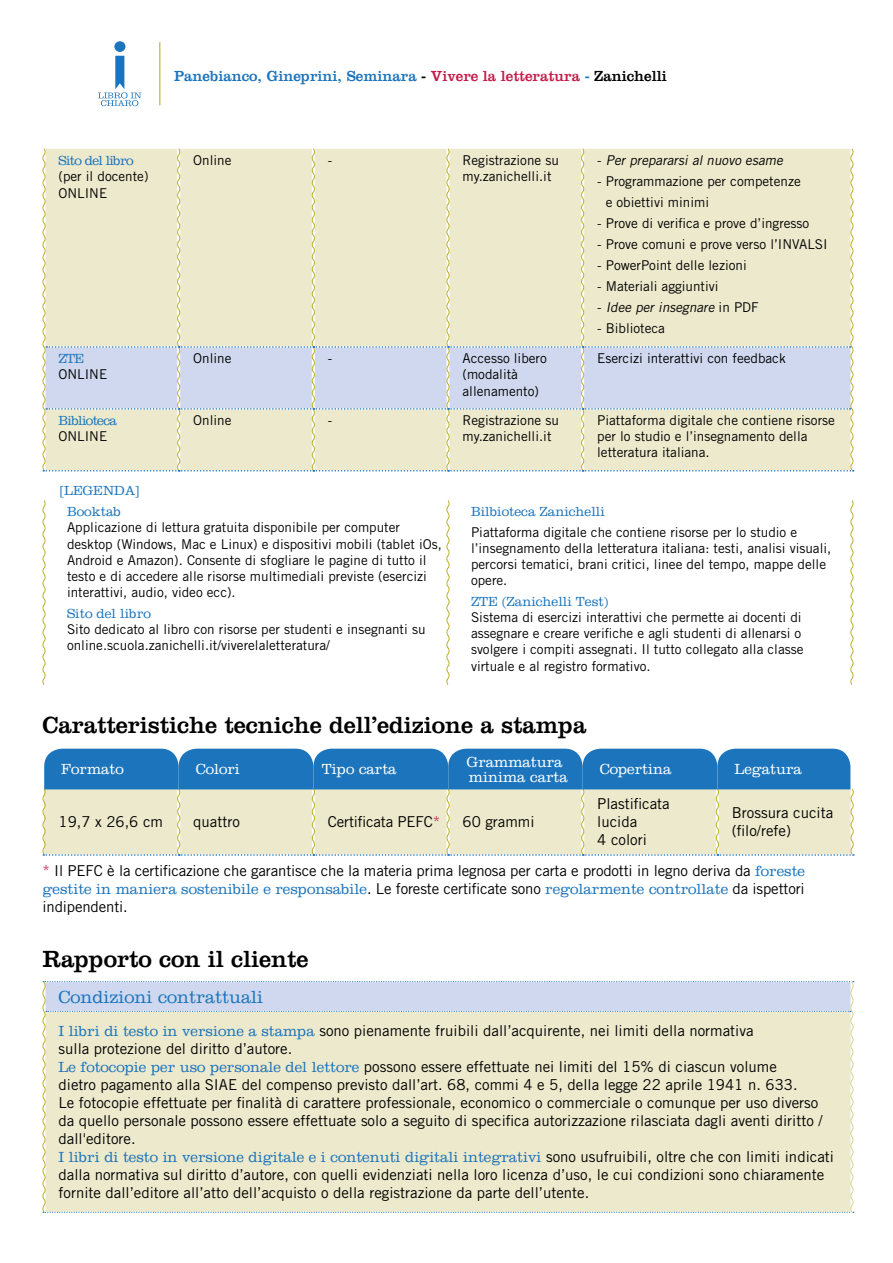
<style>
.page{position:relative;width:893px;height:1263px;background:#fff}
.page>*{position:absolute;margin:0;border:0;box-sizing:border-box;transform-origin:0 0}
.t1{font:24px "Clarendon";color:#000}
.t2{font:300 18px "Clarendon";color:#1c75bc}
.t3{font:15px/18px "Trade Gothic LT Std";color:#000}
.t4{font:300 15px "Clarendon";color:#1c75bc}
.t5{font:15px "Clarendon";color:#1c75bc}
.t6{font:300 15px/15px "Clarendon";color:#fff}
.t7{font:13.5px/16.2px "Trade Gothic LT Std";color:#000}
.t8{font:300 13.5px/21.8px "Clarendon";color:#1c75bc}
.t9{font:italic 13.5px "Trade Gothic LT Std";color:#000}
.t10{font:300 13.5px "Clarendon";letter-spacing:-.05em;color:#1c75bc}
.s1{color:#000}
.s2{color:#c51b4b}
.s3{font-style:normal}
.s4{font-family:"Clarendon";font-weight:300;color:#1c75bc}
.s5{font-family:"Trade Gothic LT Std";font-weight:400;color:#000}
</style>
<div class="page">
<hr style="left:159px;top:42px;width:1px;height:63px;background:#bbb02a">
<div style="left:114px;top:41px;width:11px;height:11px;background:#1c75bc;border-radius:50%"></div>
<svg style="left:98px;top:56px;width:43px;height:50px"></svg>
<svg style="left:42px;top:148px;width:812px;height:324px;background:#e6e5d2"></svg>
<svg style="left:42px;top:500px;width:4px;height:185px"></svg>
<svg style="left:446px;top:500px;width:4px;height:185px"></svg>
<svg style="left:850px;top:500px;width:4px;height:185px"></svg>
<svg style="left:42px;top:981px;width:812px;height:232px;background:#e8e6d0"></svg>
<svg style="left:42px;top:749px;width:813px;height:107px;background:#9fbec6"></svg>
<p class="t5" style="left:174px;top:67px;width:494px">Panebianco, Gineprini, Seminara <span class="s1">-</span> <span class="s2">Vivere la letteratura</span> - <span class="s1">Zanichelli</span></p>
<p class="t10" style="left:59px;top:152px;width:77px">Sito del libro</p>
<p class="t7" style="left:59px;top:168px;width:91px">(per il docente)<br>ONLINE</p>
<p class="t8" style="left:59px;top:347px;width:27px">ZTE</p>
<p class="t7" style="left:59px;top:366px;width:50px">ONLINE</p>
<p class="t10" style="left:59px;top:412px;width:60px">Biblioteca</p>
<p class="t7" style="left:59px;top:428px;width:50px">ONLINE</p>
<p class="t7" style="left:193px;top:151px;width:40px">Online</p>
<p class="t7" style="left:328px;top:151px;width:6px">-</p>
<p class="t7" style="left:462px;top:151px;width:98px">Registrazione su my.zanichelli.it</p>
<p class="t9" style="left:597px;top:152px;width:190px"><span class="s3">-</span> Per prepararsi al nuovo esame</p>
<p class="t7" style="left:606px;top:170px;width:197px;line-height:21px;text-indent:-9px">- Programmazione per competenze e obiettivi minimi</p>
<p class="t7" style="left:597px;top:215px;width:214px">- Prove di verifica e prove d’ingresso</p>
<p class="t7" style="left:597px;top:236px;width:232px">- Prove comuni e prove verso l’INVALSI</p>
<p class="t7" style="left:597px;top:257px;width:151px">- PowerPoint delle lezioni</p>
<p class="t7" style="left:597px;top:278px;width:123px">- Materiali aggiuntivi</p>
<p class="t9" style="left:597px;top:299px;width:163px"><span class="s3">-</span> Idee per insegnare <span class="s3">i n P D F</span></p>
<p class="t7" style="left:597px;top:320px;width:69px">- Biblioteca</p>
<p class="t7" style="left:193px;top:350px;width:40px">Online</p>
<p class="t7" style="left:328px;top:350px;width:6px">-</p>
<p class="t7" style="left:462px;top:349px;width:86px">Accesso libero (modalità allenamento)</p>
<p class="t7" style="left:597px;top:350px;width:190px">Esercizi interattivi con feedback</p>
<p class="t7" style="left:193px;top:412px;width:40px">Online</p>
<p class="t7" style="left:328px;top:412px;width:6px">-</p>
<p class="t7" style="left:462px;top:411px;width:98px">Registrazione su my.zanichelli.it</p>
<p class="t7" style="left:597px;top:412px;width:239px">Piattaforma digitale che contiene risorse per lo studio e l’insegnamento della letteratura italiana.</p>
<p class="t8" style="left:67px;top:479px;width:74px;text-indent:-7px">[LEGENDA]<br>Booktab</p>
<p class="t7" style="left:67px;top:519px;width:376px">Applicazione di lettura gratuita disponibile per computer desktop (Windows, Mac e Linux) e dispositivi mobili (tablet iOs, Android e Amazon). Consente di sfogliare le pagine di tutto il testo e di accedere alle risorse multimediali previste (esercizi interattivi, audio, video ecc).</p>
<p class="t8" style="left:67px;top:602px;width:85px">Sito del libro</p>
<p class="t7" style="left:67px;top:621px;width:360px">Sito dedicato al libro con risorse per studenti e insegnanti su online.scuola.zanichelli.it/viverelaletteratura/</p>
<p class="t8" style="left:471px;top:501px;width:135px">Bilbioteca Zanichelli</p>
<p class="t7" style="left:471px;top:524px;width:362px">Piattaforma digitale che contiene risorse per lo studio e l’insegnamento della letteratura italiana: testi, analisi visuali, percorsi tematici, brani critici, linee del tempo, mappe delle opere.</p>
<p class="t8" style="left:471px;top:590px;width:139px">ZTE (Zanichelli Test)</p>
<p class="t7" style="left:471px;top:609px;width:334px">Sistema di esercizi interattivi che permette ai docenti di assegnare e creare verifiche e agli studenti di allenarsi o svolgere i compiti assegnati. Il tutto collegato alla classe virtuale e al registro formativo.</p>
<h1 class="t1" style="left:43px;top:711px;width:545px">Caratteristiche tecniche dell’edizione a stampa</h1>
<p class="t6" style="left:61px;top:762px;width:64px">Formato</p>
<p class="t6" style="left:196px;top:762px;width:46px">Colori</p>
<p class="t6" style="left:322px;top:762px;width:76px">Tipo carta</p>
<p class="t6" style="left:467px;top:754px;width:102px">Grammatura minima carta</p>
<p class="t6" style="left:600px;top:762px;width:73px">Copertina</p>
<p class="t6" style="left:734px;top:762px;width:69px">Legatura</p>
<p class="t3" style="left:597px;top:795px;width:74px">Plastificata lucida<br>4 colori</p>
<p class="t3" style="left:732px;top:804px;width:103px">Brossura cucita (filo/refe)</p>
<p class="t3" style="left:43px;top:862px;width:764px"><span class="s2">*</span> Il PEFC è la certificazione che garantisce che la materia prima legnosa per carta e prodotti in legno deriva da <span class="s4">foreste</span></p>
<p class="t4" style="left:43px;top:881px;width:764px">gestite in maniera sostenibile e responsabile<span class="s5">. Le foreste certificate sono</span> regolarmente controllate <span class="s5">da ispettori</span></p>
<p class="t3" style="left:43px;top:898px;width:87px">indipendenti.</p>
<h1 class="t1" style="left:43px;top:944px;width:267px">Rapporto con il cliente</h1>
<h2 class="t2" style="left:59px;top:986px;width:206px">Condizioni contrattuali</h2>
<p class="t3" style="left:59px;top:1022px;width:766px"><span class="s4">I libri di testo in versione a stampa</span> sono pienamente fruibili dall’acquirente, nei limiti della normativa<br>sulla protezione del diritto d’autore.<br><span class="s4">Le fotocopie per uso personale del lettore</span> possono essere effettuate nei limiti del 15% di ciascun volume<br>dietro pagamento alla SIAE del compenso previsto dall’art. 68, commi 4 e 5, della legge 22 aprile 1941 n. 633.<br>Le fotocopie effettuate per finalità di carattere professionale, economico o commerciale o comunque per uso diverso da quello personale possono essere effettuate solo a seguito di specifica autorizzazione rilasciata dagli aventi diritto / dall'editore.</p>
<p class="t4" style="left:59px;top:1149px;width:777px">I libri di testo in versione digitale e i contenuti digitali integrativi <span class="s5">sono usufruibili, oltre che con limiti indicati</span></p>
<p class="t3" style="left:59px;top:1166px;width:767px">dalla normativa sul diritto d’autore, con quelli evidenziati nella loro licenza d’uso, le cui condizioni sono chiaramente fornite dall’editore all’atto dell’acquisto o della registrazione da parte dell’utente.</p>
<p class="t3" style="left:59px;top:813px;width:106px">19,7 x 26,6 cm</p>
<p class="t3" style="left:193px;top:813px;width:48px">quattro</p>
<p class="t3" style="left:328px;top:813px;width:114px">Certificata PEFC<span class="s2">*</span></p>
<p class="t3" style="left:463px;top:813px;width:74px">60 grammi</p>
</div>
